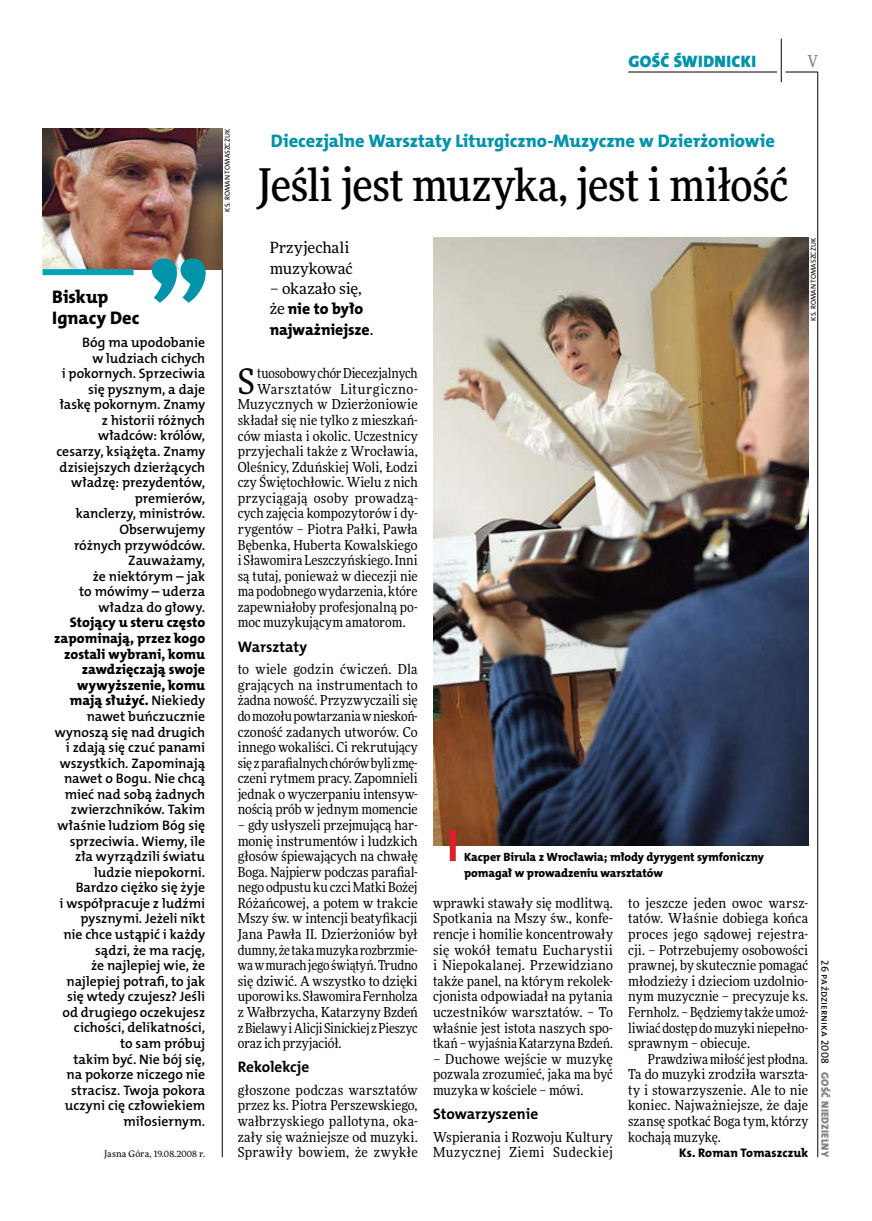
<style>
.page{position:relative;width:872px;height:1221px;background:#fff}
.page>*{position:absolute;margin:0;border:0;box-sizing:border-box;transform-origin:0 0}
.t1{font:500 45px "Freeday Narrow";letter-spacing:-.015em;color:#000}
.t2{font:35.25px "Freeday Narrow News";color:#000}
.t3{font:18.3px "The Mix HP8 Ex Bld";letter-spacing:.005em;color:#0093aa}
.t4{font:18.3px/21.6px "The Mix HP8 Ex Bld";color:#000}
.t5{font:16.65px "The Mix HP9 Blk";letter-spacing:.02em;color:#0093aa}
.t6{font:500 16.5px "Freeday Narrow";color:#858486;scale:.9 1}
.t7{font:15.75px/20.4px "The Mix HP8 Ex Bld";letter-spacing:-.01em;color:#000}
.t8{font:15.45px/20.4px "Freeday News";letter-spacing:-.005em;color:#000}
.t9{font:15.3px "The Mix HP7 Bld";letter-spacing:-.015em;color:#000}
.t10{font:14.1px/15.6px "The Mix HP8 Ex Bld";letter-spacing:.005em;color:#000;text-align:right}
.t11{font:13.8px/15.6px "Freeday Narrow News";letter-spacing:.005em;color:#000;text-align:justify}
.t12{font:13.8px/15.6px "The Mix HP6 Se Bld";letter-spacing:-.005em;color:#000;text-align:right}
.t13{font:13.8px/15.6px "Freeday Narrow News";letter-spacing:.03em;color:#000}
.t14{font:13.8px "Freeday Narrow News";letter-spacing:.025em;color:#000}
.t15{font:13.8px "Freeday Narrow News";letter-spacing:.035em;color:#000}
.t16{font:12.45px "The Mix HP8 Ex Bld";letter-spacing:.015em;color:#000}
.t17{font:12px/15.6px "The Mix HP8 Ex Bld";color:#000}
.t18{font:10.5px "The Mix HP5 Plain";letter-spacing:.01em;color:#000}
.t19{font:10.5px "The Mix HP9 Blk";letter-spacing:.025em;color:#858486}
.t20{font:9px "Freeday News";letter-spacing:.015em;color:#000}
.t21{font:7.2px "The Mix HP5 Plain";letter-spacing:.005em;color:#000}
.s1{font-family:"The Mix HP6 Se Bld";font-size:13.8px}
.s2{font-family:"Freeday News";font-size:15.45px}
</style>
<div class="page">
<hr style="left:817px;top:72px;width:1px;height:1084px;background:#000">
<hr style="left:781px;top:39px;width:1px;height:43px;background:#000">
<hr style="left:785px;top:72px;width:32px;height:1px;background:#000">
<hr style="left:628px;top:72px;width:149px;height:1px;background:#000">
<svg style="left:42px;top:129px;width:181px;height:1028px"></svg>
<img style="left:43px;top:129px;width:179px;height:140px">
<div style="left:43px;top:269px;width:90px;height:6px;background:#00a4b9"></div>
<svg style="left:152px;top:258px;width:54px;height:45px"></svg>
<img style="left:433px;top:238px;width:375px;height:607px">
<div style="left:450px;top:830px;width:6px;height:31px;background:#df1f2a"></div>
<p class="t5" style="left:628px;top:50px;width:129px">GOŚĆ ŚWIDNICKI</p>
<p class="t6" style="left:807px;top:50px;width:13px">V</p>
<h3 class="t4" style="left:52px;top:286px;width:89px">Biskup<br>Ignacy Dec</h3>
<p class="t12" style="left:56px;top:334px;width:150px">Bóg ma upodobanie<br>w ludziach cichych<br>i pokornych. Sprzeciwia się pysznym, a daje łaskę pokornym. Znamy z historii różnych władców: królów, cesarzy, książęta. Znamy dzisiejszych dzierżących władzę: prezydentów, premierów,<br>kanclerzy, ministrów.<br>Obserwujemy<br>różnych przywódców.<br>Zauważamy,<br>że niektórym – jak<br>to mówimy – uderza władza do głowy.</p>
<p class="t10" style="left:54px;top:615px;width:152px">Stojący u steru często zapominają, przez kogo zostali wybrani, komu zawdzięczają swoje wywyższenie, komu mają służyć. <span class="s1">Niekiedy</span></p>
<p class="t12" style="left:55px;top:708px;width:152px">nawet buńczucznie wynoszą się nad drugich i zdają się czuć panami wszystkich. Zapominają nawet o Bogu. Nie chcą mieć nad sobą żadnych zwierzchników. Takim właśnie ludziom Bóg się sprzeciwia. Wiemy, ile zła wyrządzili światu ludzie niepokorni.<br>Bardzo ciężko się żyje<br>i współpracuje z ludźmi pysznymi. Jeżeli nikt<br>nie chce ustąpić i każdy sądzi, że ma rację,<br>że najlepiej wie, że najlepiej potrafi, to jak się wtedy czujesz? Jeśli od drugiego oczekujesz cichości, delikatności,<br>to sam próbuj<br>takim być. Nie bój się, na pokorze niczego nie stracisz. Twoja pokora uczyni cię człowiekiem miłosiernym.</p>
<p class="t20" style="left:104px;top:1148px;width:103px">Jasna Góra, 19.08.2008 r.</p>
<p class="t21" style="left:223px;top:211px;width:83px;rotate:-90deg">Ks. Roman Tomaszczuk</p>
<h3 class="t3" style="left:271px;top:129px;width:505px">Diecezjalne Warsztaty Liturgiczno-Muzyczne w Dzierżoniowie</h3>
<h1 class="t1" style="left:257px;top:157px;width:532px">Jeśli jest muzyka, jest i miłość</h1>
<p class="t8" style="left:270px;top:237px;width:85px">Przyjechali muzykować</p>
<p class="t8" style="left:270px;top:278px;width:94px">– okazało się,</p>
<p class="t7" style="left:270px;top:299px;width:105px"><span class="s2">że</span> nie to było najważniejsze<span class="s2">.</span></p>
<p class="t21" style="left:808px;top:320px;width:83px;rotate:-90deg">Ks. Roman Tomaszczuk</p>
<h2 class="t2" style="left:238px;top:359px;width:19px">S</h2>
<p class="t11" style="left:257px;top:365px;width:162px">tuosobowy chór Diecezjalnych</p>
<p class="t15" style="left:257px;top:380px;width:162px">Warsztatów Liturgiczno-</p>
<p class="t11" style="left:238px;top:396px;width:181px">Muzycznych w Dzierżoniowie</p>
<p class="t11" style="left:238px;top:412px;width:181px">składał się nie tylko z mieszkań-</p>
<p class="t11" style="left:238px;top:427px;width:181px">ców miasta i okolic. Uczestnicy</p>
<p class="t11" style="left:238px;top:443px;width:181px">przyjechali także z Wrocławia,</p>
<p class="t11" style="left:238px;top:459px;width:181px">Oleśnicy, Zduńskiej Woli, Łodzi</p>
<p class="t11" style="left:238px;top:474px;width:181px">czy Świętochłowic. Wielu z nich</p>
<p class="t14" style="left:238px;top:489px;width:181px">przyciągają osoby prowadzą-</p>
<p class="t11" style="left:238px;top:505px;width:181px">cych zajęcia kompozytorów i dy-</p>
<p class="t11" style="left:238px;top:521px;width:181px">rygentów – Piotra Pałki, Pawła</p>
<p class="t11" style="left:238px;top:536px;width:181px">Bębenka, Huberta Kowalskiego</p>
<p class="t11" style="left:238px;top:552px;width:181px">i Sławomira Leszczyńskiego. Inni</p>
<p class="t11" style="left:238px;top:568px;width:181px">są tutaj, ponieważ w diecezji nie</p>
<p class="t11" style="left:238px;top:583px;width:181px">ma podobnego wydarzenia, które</p>
<p class="t11" style="left:238px;top:599px;width:181px">zapewniałoby profesjonalną po-</p>
<p class="t11" style="left:238px;top:614px;width:169px">moc muzykującym amatorom.</p>
<p class="t9" style="left:238px;top:636px;width:71px">Warsztaty</p>
<p class="t11" style="left:238px;top:661px;width:181px">to wiele godzin ćwiczeń. Dla grających na instrumentach to żadna nowość. Przyzwyczaili się do mozołu powtarzania wnieskoń&shy;czoność zadanych utworów. Co innego wokaliści. Ci rekrutujący się zparafialnych chórów byli zmę&shy;czeni rytmem pracy. Zapomnieli jednak o wyczerpaniu intensyw&shy;nością prób w jednym momencie</p>
<p class="t11" style="left:238px;top:817px;width:181px">– gdy usłyszeli przejmującą har&shy;monię instrumentów i ludzkich głosów śpiewających na chwałę Boga. Najpierw podczas parafial&shy;nego odpustu ku czci Matki Bożej Różańcowej, a potem w trakcie Mszy św. w intencji beatyfikacji Jana Pawła II. Dzierżoniów był dumny, że taka muzyka rozbrzmie&shy;wa wmurach jego świątyń. Trudno się dziwić. A wszystko to dzięki uporowi ks. Sławomira Fernholza z Wałbrzycha, Katarzyny Bzdeń zBielawy iAlicji Sinickiej zPieszyc oraz ich przyjaciół.</p>
<p class="t9" style="left:238px;top:1057px;width:73px">Rekolekcje</p>
<p class="t11" style="left:238px;top:1081px;width:181px">głoszone podczas warsztatów przez ks. Piotra Perszewskiego, wałbrzyskiego pallotyna, oka&shy;zały się ważniejsze od muzyki.<br>Sprawiły bowiem, że zwykłe</p>
<p class="t17" style="left:464px;top:849px;width:301px">Kacper Birula z Wrocławia; młody dyrygent symfoniczny pomagał w prowadzeniu warsztatów</p>
<p class="t11" style="left:433px;top:895px;width:181px">wprawki stawały się modlitwą.<br>Spotkania na Mszy św., konfe&shy;rencje i homilie koncentrowały się wokół tematu Eucharystii i Niepokalanej. Przewidziano także panel, na którym rekolek&shy;cjonista odpowiadał na pytania uczestników warsztatów. – To właśnie jest istota naszych spo&shy;tkań – wyjaśnia Katarzyna Bzdeń.</p>
<p class="t11" style="left:433px;top:1050px;width:181px">– Duchowe wejście w muzykę pozwala zrozumieć, jaka ma być muzyka w kościele – mówi.</p>
<p class="t9" style="left:433px;top:1103px;width:107px">Stowarzyszenie</p>
<p class="t13" style="left:433px;top:1128px;width:181px">Wspierania i Rozwoju Kultury<br>Muzycznej Ziemi Sudeckiej</p>
<p class="t11" style="left:628px;top:895px;width:181px">to jeszcze jeden owoc warsz&shy;tatów. Właśnie dobiega końca proces jego sądowej rejestra&shy;cji. – Potrzebujemy osobowości prawnej, by skutecznie pomagać młodzieży i dzieciom uzdolnio&shy;nym muzycznie – precyzuje ks.<br>Fernholz. – Będziemy także umoż&shy;liwiać dostęp do muzyki niepełno&shy;sprawnym – obiecuje.</p>
<p class="t11" style="left:628px;top:1050px;width:181px;text-indent:20px">Prawdziwa miłość jest płodna.<br>Ta do muzyki zrodziła warszta&shy;ty i stowarzyszenie. Ale to nie koniec. Najważniejsze, że daje szansę spotkać Boga tym, którzy kochają muzykę.</p>
<p class="t16" style="left:679px;top:1144px;width:131px">Ks. Roman Tomaszczuk</p>
<p class="t18" style="left:832px;top:960px;width:105px;rotate:90deg">26 października 2008</p>
<p class="t19" style="left:832px;top:1071px;width:87px;rotate:90deg">GOŚĆ NIEDZIELNY</p>
</div>
